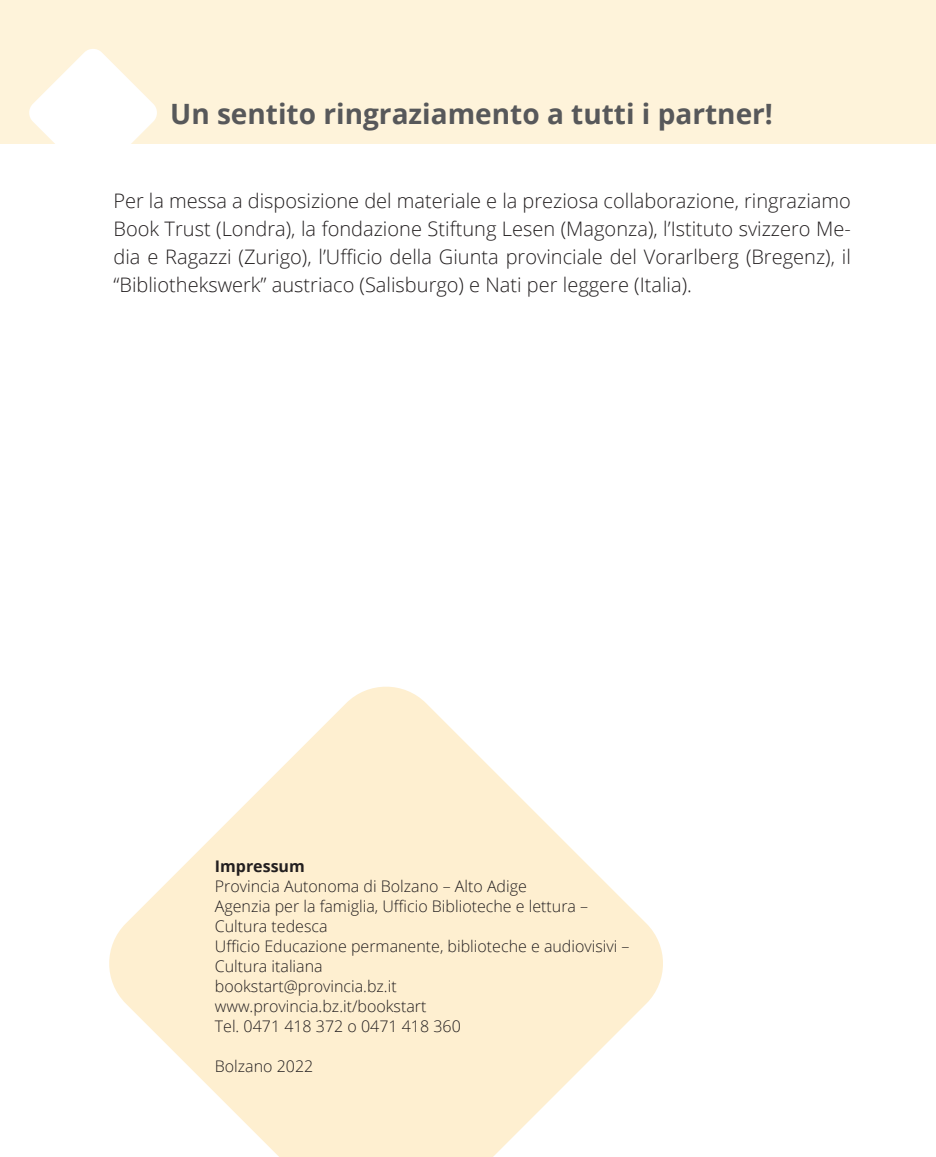
<style>
.page{position:relative;width:936px;height:1157px;background:#fff}
.page>*{position:absolute;margin:0;border:0;box-sizing:border-box;transform-origin:0 0}
.t1{font:700 28px "Open Sans";color:#57585a}
.t2{font:300 20px/28px "Open Sans";color:#231f20;text-align:justify}
.t3{font:300 16px/20px "Open Sans";color:#231f20}
.t4{font:700 16px "Open Sans";color:#231f20}
</style>
<div class="page">
<div style="left:0;top:0;width:935px;height:143px;background:#fef3da"></div>
<svg style="left:28px;top:49px;width:130px;height:95px"></svg>
<svg style="left:109px;top:686px;width:554px;height:471px"></svg>
<h1 class="t1" style="left:170px;top:94px;width:604px">Un sentito ringraziamento a tutti i partner!</h1>
<p class="t2" style="left:113px;top:186px;width:739px">Per la messa a disposizione del materiale e la preziosa collaborazione, ringraziamo Book Trust (Londra), la fondazione Stiftung Lesen (Magonza), l’Istituto svizzero Me&shy;dia e Ragazzi (Zurigo), l’Ufficio della Giunta provinciale del Vorarlberg (Bregenz), il “Bibliothekswerk” austriaco (Salisburgo) e Nati per leggere (Italia).</p>
<p class="t4" style="left:215px;top:855px;width:91px">Impressum</p>
<p class="t3" style="left:215px;top:876px;width:416px">Provincia Autonoma di Bolzano – Alto Adige<br>Agenzia per la famiglia, Ufficio Biblioteche e lettura – Cultura tedesca<br>Ufficio Educazione permanente, biblioteche e audiovisivi – Cultura italiana<br>bookstart@provincia.bz.it<br>www.provincia.bz.it/bookstart<br>Tel. 0471 418 372 o 0471 418 360</p>
<p class="t3" style="left:215px;top:1056px;width:100px">Bolzano 2022</p>
</div>
